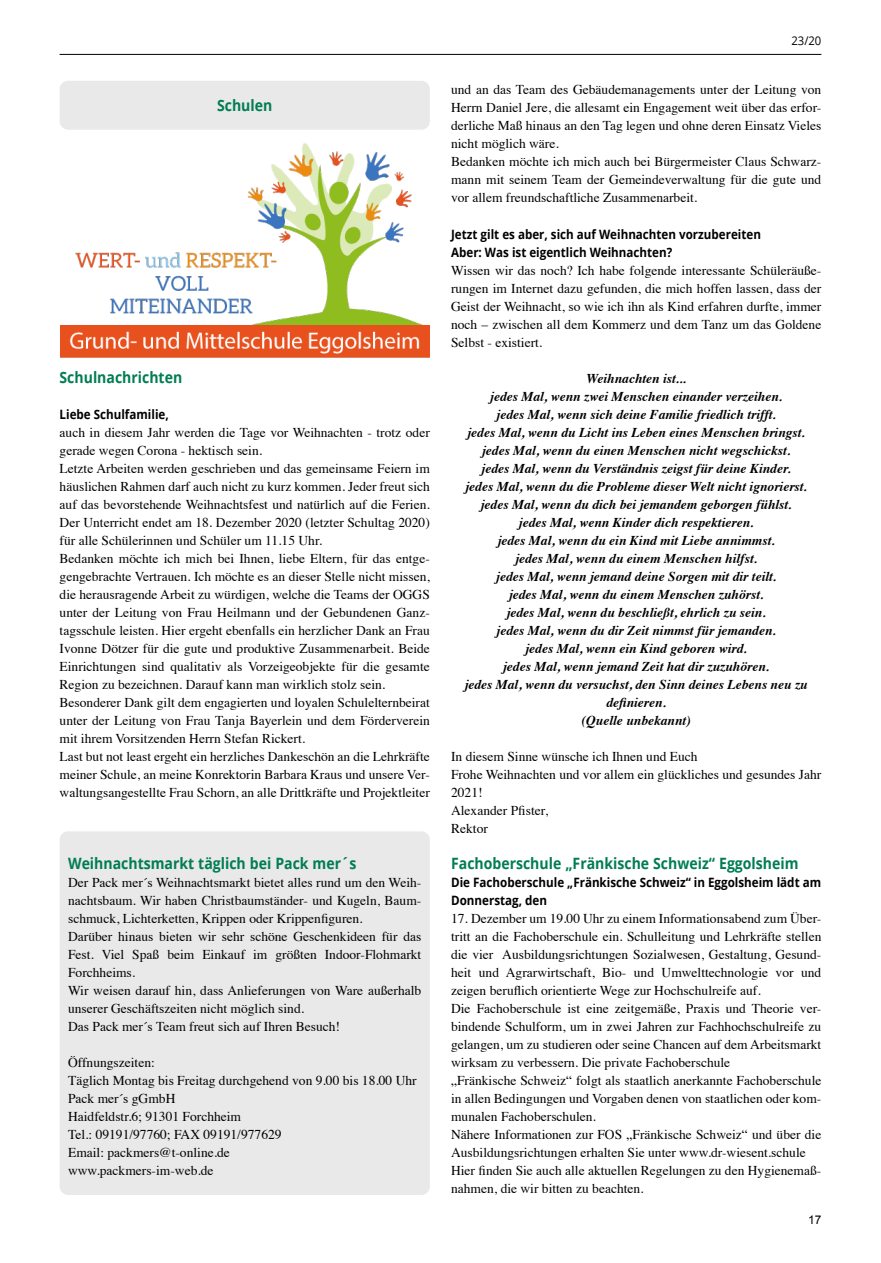
<style>
.page{position:relative;width:881px;height:1263px;background:#fff}
.page>*{position:absolute;margin:0;border:0;box-sizing:border-box;transform-origin:0 0}
.t1{font:700 15.6px "Open Sans";color:#007d51;scale:.9 1}
.t2{font:13.5px/18px "Times";color:#000}
.t3{font:italic 700 13.5px/18px "Times";color:#000;text-align:center}
.t4{font:700 12.9px/18px "Open Sans";color:#000;scale:.9 1}
.t5{font:12px "Open Sans";color:#000;scale:.94 1}
.t6{font:12px "Arial";color:#000}
</style>
<div class="page">
<hr style="left:60px;top:54px;width:761px;height:1px;background:#000">
<div style="left:60px;top:81px;width:369px;height:49px;background:#e9e9e9;border-radius:9px"></div>
<div style="left:60px;top:831px;width:369px;height:364px;background:#e9e9e9;border-radius:9px"></div>
<img style="left:60px;top:143px;width:369px;height:215px">
<p class="t1" style="left:217px;top:95px;width:63px">Schulen</p>
<p class="t1" style="left:60px;top:366px;width:138px">Schulnachrichten</p>
<p class="t4" style="left:60px;top:405px;width:123px">Liebe Schulfamilie,</p>
<p class="t2" style="left:60px;top:422px;width:371px">auch in diesem Jahr werden die Tage vor Weihnachten - trotz oder gerade wegen Corona - hektisch sein.<br>Letzte Arbeiten werden geschrieben und das gemeinsame Feiern im häuslichen Rahmen darf auch nicht zu kurz kommen. Jeder freut sich auf das bevorstehende Weihnachtsfest und natürlich auf die Ferien.<br>Der Unterricht endet am 18. Dezember 2020 (letzter Schultag 2020) für alle Schülerinnen und Schüler um 11.15 Uhr.<br>Bedanken möchte ich mich bei Ihnen, liebe Eltern, für das entge&shy;gengebrachte Vertrauen. Ich möchte es an dieser Stelle nicht missen, die herausragende Arbeit zu würdigen, welche die Teams der OGGS unter der Leitung von Frau Heilmann und der Gebundenen Ganz&shy;tagsschule leisten. Hier ergeht ebenfalls ein herzlicher Dank an Frau Ivonne Dötzer für die gute und produktive Zusammenarbeit. Beide Einrichtungen sind qualitativ als Vorzeigeobjekte für die gesamte Region zu bezeichnen. Darauf kann man wirklich stolz sein.<br>Besonderer Dank gilt dem engagierten und loyalen Schulelternbeirat unter der Leitung von Frau Tanja Bayerlein und dem Förderverein mit ihrem Vorsitzenden Herrn Stefan Rickert.<br>Last but not least ergeht ein herzliches Dankeschön an die Lehrkräfte meiner Schule, an meine Konrektorin Barbara Kraus und unsere Ver&shy;waltungsangestellte Frau Schorn, an alle Drittkräfte und Projektleiter</p>
<p class="t1" style="left:68px;top:852px;width:322px">Weihnachtsmarkt täglich bei Pack mer´s</p>
<p class="t2" style="left:68px;top:872px;width:354px">Der Pack mer´s Weihnachtsmarkt bietet alles rund um den Weih&shy;nachtsbaum. Wir haben Christbaumständer- und Kugeln, Baum&shy;schmuck, Lichterketten, Krippen oder Krippenfiguren.<br>Darüber hinaus bieten wir sehr schöne Geschenkideen für das Fest. Viel Spaß beim Einkauf im größten Indoor-Flohmarkt Forchheims.<br>Wir weisen darauf hin, dass Anlieferungen von Ware außerhalb unserer Geschäftszeiten nicht möglich sind.<br>Das Pack mer´s Team freut sich auf Ihren Besuch!</p>
<p class="t2" style="left:68px;top:1052px;width:350px">Öffnungszeiten:<br>Täglich Montag bis Freitag durchgehend von 9.00 bis 18.00 Uhr<br>Pack mer´s gGmbH<br>Haidfeldstr.6; 91301 Forchheim<br>Tel.: 09191/97760; FAX 09191/977629<br>Email: packmers@t-online.de<br>www.packmers-im-web.de</p>
<p class="t5" style="left:791px;top:32px;width:33px">23/20</p>
<p class="t2" style="left:451px;top:80px;width:371px">und an das Team des Gebäudemanagements unter der Leitung von Herrn Daniel Jere, die allesamt ein Engagement weit über das erfor&shy;derliche Maß hinaus an den Tag legen und ohne deren Einsatz Vieles nicht möglich wäre.<br>Bedanken möchte ich mich auch bei Bürgermeister Claus Schwarz&shy;mann mit seinem Team der Gemeindeverwaltung für die gute und vor allem freundschaftliche Zusammenarbeit.</p>
<p class="t4" style="left:451px;top:225px;width:345px">Jetzt gilt es aber, sich auf Weihnachten vorzubereiten<br>Aber: Was ist eigentlich Weihnachten?</p>
<p class="t2" style="left:451px;top:260px;width:371px;text-align:justify">Wissen wir das noch? Ich habe folgende interessante Schüleräuße&shy;rungen im Internet dazu gefunden, die mich hoffen lassen, dass der Geist der Weihnacht, so wie ich ihn als Kind erfahren durfte, immer noch – zwischen all dem Kommerz und dem Tanz um das Goldene Selbst - existiert.</p>
<p class="t3" style="left:464px;top:368px;width:344px">Weihnachten ist...<br>jedes Mal, wenn zwei Menschen einander verzeihen.<br>jedes Mal, wenn sich deine Familie friedlich trifft.<br>jedes Mal, wenn du Licht ins Leben eines Menschen bringst. jedes Mal, wenn du einen Menschen nicht wegschickst.<br>jedes Mal, wenn du Verständnis zeigst für deine Kinder.<br>jedes Mal, wenn du die Probleme dieser Welt nicht ignorierst. jedes Mal, wenn du dich bei jemandem geborgen fühlst.<br>jedes Mal, wenn Kinder dich respektieren.<br>jedes Mal, wenn du ein Kind mit Liebe annimmst.<br>jedes Mal, wenn du einem Menschen hilfst.<br>jedes Mal, wenn jemand deine Sorgen mit dir teilt.<br>jedes Mal, wenn du einem Menschen zuhörst.<br>jedes Mal, wenn du beschließt, ehrlich zu sein.<br>jedes Mal, wenn du dir Zeit nimmst für jemanden.<br>jedes Mal, wenn ein Kind geboren wird.<br>jedes Mal, wenn jemand Zeit hat dir zuzuhören.<br>jedes Mal, wenn du versuchst, den Sinn deines Lebens neu zu definieren.<br>(Quelle unbekannt)</p>
<p class="t2" style="left:451px;top:746px;width:371px">In diesem Sinne wünsche ich Ihnen und Euch<br>Frohe Weihnachten und vor allem ein glückliches und gesundes Jahr<br>2021!<br>Alexander Pfister,<br>Rektor</p>
<p class="t1" style="left:451px;top:852px;width:387px">Fachoberschule „Fränkische Schweiz“ Eggolsheim</p>
<p class="t4" style="left:451px;top:873px;width:412px">Die Fachoberschule „Fränkische Schweiz“ in Eggolsheim lädt am<br>Donnerstag, den</p>
<p class="t2" style="left:451px;top:908px;width:371px">17. Dezember um 19.00 Uhr zu einem Informationsabend zum Über&shy;tritt an die Fachoberschule ein. Schulleitung und Lehrkräfte stellen die vier Ausbildungsrichtungen Sozialwesen, Gestaltung, Gesund&shy;heit und Agrarwirtschaft, Bio- und Umwelttechnologie vor und zeigen beruflich orientierte Wege zur Hochschulreife auf.<br>Die Fachoberschule ist eine zeitgemäße, Praxis und Theorie ver&shy;bindende Schulform, um in zwei Jahren zur Fachhochschulreife zu gelangen, um zu studieren oder seine Chancen auf dem Arbeitsmarkt wirksam zu verbessern. Die private Fachoberschule<br>„Fränkische Schweiz“ folgt als staatlich anerkannte Fachoberschule in allen Bedingungen und Vorgaben denen von staatlichen oder kom&shy;munalen Fachoberschulen.<br>Nähere Informationen zur FOS „Fränkische Schweiz“ und über die Ausbildungsrichtungen erhalten Sie unter www.dr-wiesent.schule Hier finden Sie auch alle aktuellen Regelungen zu den Hygienemaß&shy;nahmen, die wir bitten zu beachten.</p>
<p class="t6" style="left:807px;top:1211px;width:15px">17</p>
</div>
